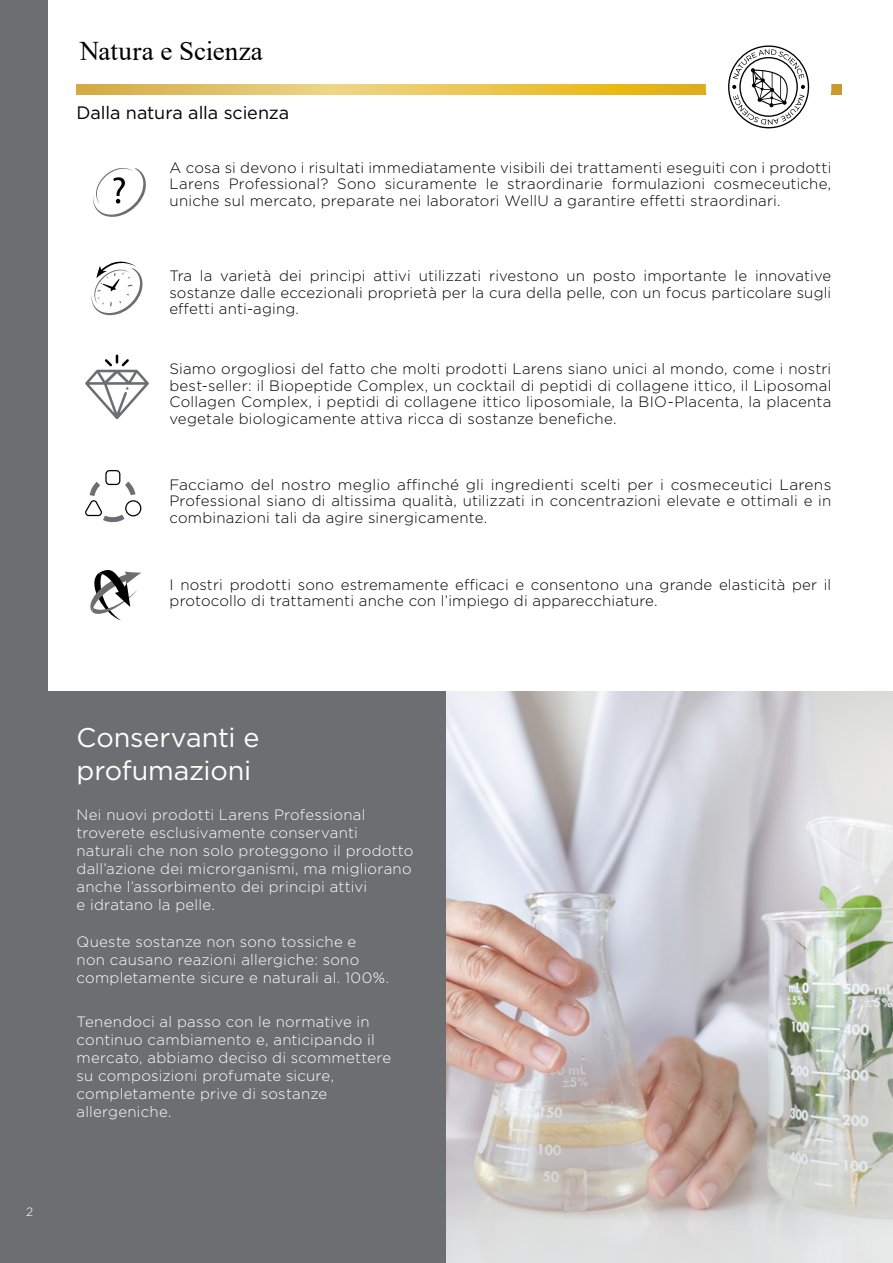
<style>
.page{position:relative;width:893px;height:1263px;background:#fff}
.page>*{position:absolute;margin:0;border:0;box-sizing:border-box;transform-origin:0 0}
.t1{font:27px/33px "Gotham";letter-spacing:-.005em;color:#fff}
.t2{font:27px "Times New Roman";color:#000}
.t3{font:18px "Gotham";letter-spacing:-.005em;color:#000}
.t4{font:300 15px/16.5px "Gotham";letter-spacing:.01em;color:#000;text-align:justify}
.t5{font:300 15px/18px "Gotham";letter-spacing:.015em;color:#fff}
.t6{font:300 12px "Gotham";color:#fff}
</style>
<div class="page">
<div style="left:0;top:0;width:48px;height:1263px;background:#6d6e71"></div>
<div style="left:48px;top:691px;width:398px;height:572px;background:#6d6e71"></div>
<svg style="left:77px;top:85px;width:765px;height:9px;background:#e4c051"></svg>
<div style="left:706px;top:24px;width:125px;height:126px;background:#fff;border-radius:50%"></div>
<img style="left:446px;top:691px;width:446px;height:572px">
<svg style="left:728px;top:45px;width:82px;height:84px"></svg>
<hr style="left:892px;top:870px;width:1px;height:393px;background:#ecca5c">
<svg style="left:85px;top:355px;width:64px;height:64px"></svg>
<svg style="left:91px;top:261px;width:52px;height:54px"></svg>
<svg style="left:90px;top:570px;width:51px;height:51px"></svg>
<svg style="left:85px;top:470px;width:56px;height:53px"></svg>
<svg style="left:93px;top:168px;width:53px;height:49px"></svg>
<h1 class="t2" style="left:80px;top:32px;width:185px">Natura e Scienza</h1>
<p class="t3" style="left:77px;top:101px;width:214px">Dalla natura alla scienza</p>
<p class="t4" style="left:170px;top:159px;width:663px">A cosa si devono i risultati immediatamente visibili dei trattamenti eseguiti con i prodotti Larens Professional? Sono sicuramente le straordinarie formulazioni cosmeceutiche, uniche sul mercato, preparate nei laboratori WellU a garantire effetti straordinari.</p>
<p class="t4" style="left:169px;top:267px;width:663px">Tra la varietà dei principi attivi utilizzati rivestono un posto importante le innovative sostanze dalle eccezionali proprietà per la cura della pelle, con un focus particolare sugli effetti anti-aging.</p>
<p class="t4" style="left:169px;top:360px;width:663px">Siamo orgogliosi del fatto che molti prodotti Larens siano unici al mondo, come i nostri best-seller: il Biopeptide Complex, un cocktail di peptidi di collagene ittico, il Liposomal Collagen Complex, i peptidi di collagene ittico liposomiale, la BIO-Placenta, la placenta vegetale biologicamente attiva ricca di sostanze benefiche.</p>
<p class="t4" style="left:169px;top:476px;width:663px">Facciamo del nostro meglio affinché gli ingredienti scelti per i cosmeceutici Larens Professional siano di altissima qualità, utilizzati in concentrazioni elevate e ottimali e in combinazioni tali da agire sinergicamente.</p>
<p class="t4" style="left:170px;top:576px;width:663px">I nostri prodotti sono estremamente efficaci e consentono una grande elasticità per il protocollo di trattamenti anche con l’impiego di apparecchiature.</p>
<p class="t6" style="left:26px;top:1204px;width:9px">2</p>
<h1 class="t1" style="left:77px;top:720px;width:185px">Conservanti e profumazioni</h1>
<p class="t5" style="left:77px;top:806px;width:338px">Nei nuovi prodotti Larens Professional troverete esclusivamente conservanti naturali che non solo proteggono il prodotto dall’azione dei microrganismi, ma migliorano anche l’assorbimento dei principi attivi<br>e idratano la pelle.</p>
<p class="t5" style="left:77px;top:933px;width:314px">Queste sostanze non sono tossiche e<br>non causano reazioni allergiche: sono completamente sicure e naturali al. 100%.</p>
<p class="t5" style="left:77px;top:1012px;width:316px">Tenendoci al passo con le normative in continuo cambiamento e, anticipando il mercato, abbiamo deciso di scommettere su composizioni profumate sicure, completamente prive di sostanze allergeniche.</p>
</div>
